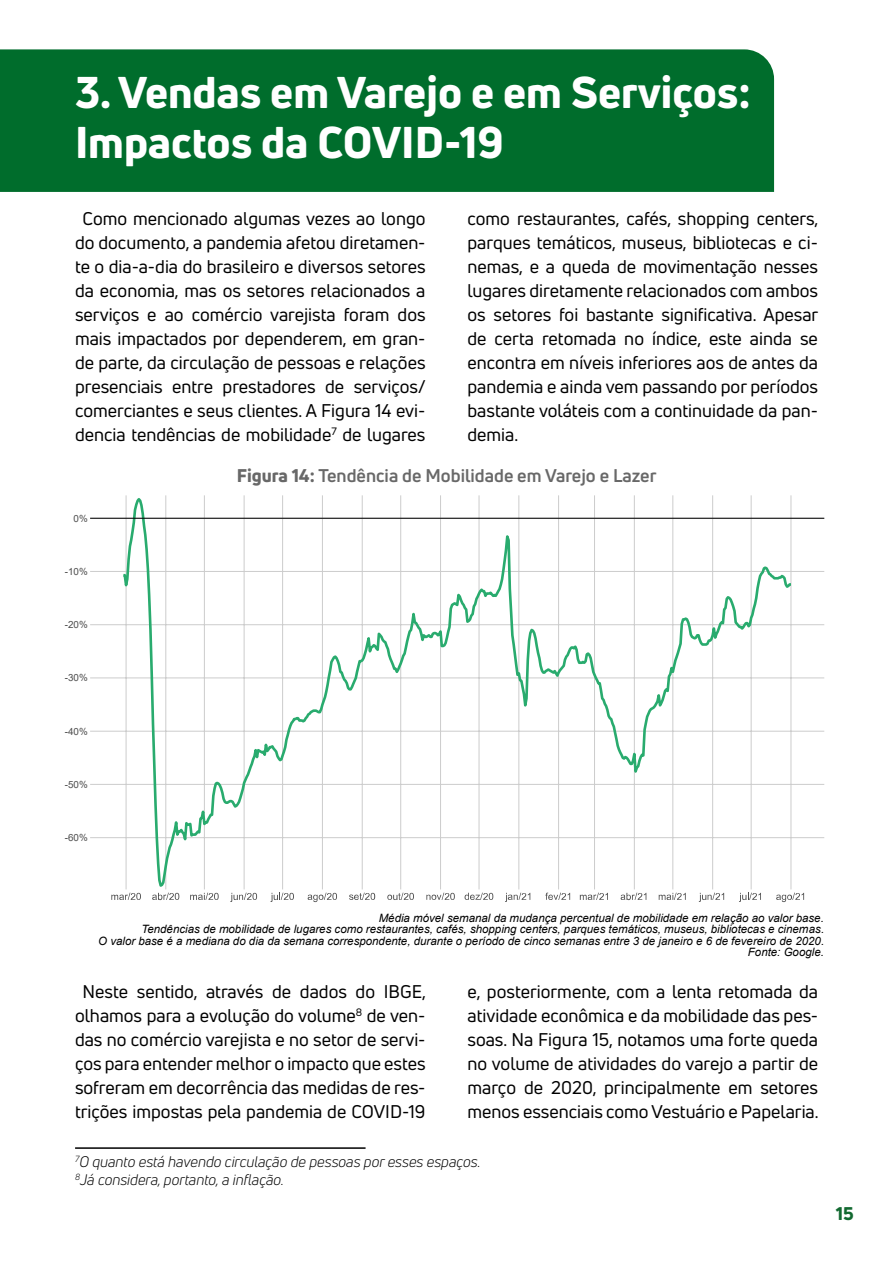
<style>
.page{position:relative;width:893px;height:1263px;background:#fff}
.page>*{position:absolute;margin:0;border:0;box-sizing:border-box;transform-origin:0 0}
.t1{font:800 43.5px/49.5px "Uni Neue";color:#fff}
.t2{font:18px/24px "Uni Neue";color:#000;text-align:center}
.t3{font:700 18px "Uni Neue";color:#686868}
.t4{font:800 18px "Uni Neue";color:#126930}
.t5{font:italic 15px/18px "Uni Neue";color:#000}
.t6{font:italic 11.55px/11.6px "Arial";color:#000;text-align:right}
.t7{font:9.9px "Arial";color:#4d4d4d}
.s1{font-weight:800}
</style>
<div class="page">
<div style="left:0;top:49px;width:774px;height:143px;background:#006d2c"></div>
<hr style="left:90px;top:837px;width:734px;height:1px;background:#ccc">
<hr style="left:90px;top:784px;width:734px;height:1px;background:#ccc">
<hr style="left:90px;top:731px;width:734px;height:1px;background:#ccc">
<hr style="left:90px;top:678px;width:734px;height:1px;background:#ccc">
<hr style="left:90px;top:624px;width:734px;height:1px;background:#ccc">
<hr style="left:90px;top:571px;width:734px;height:1px;background:#ccc">
<svg style="left:121px;top:495px;width:673px;height:395px"></svg>
<hr style="left:90px;top:518px;width:734px;height:1px;background:#000">
<svg style="left:111px;top:893px;width:30px;height:7px"></svg>
<svg style="left:152px;top:893px;width:27px;height:7px"></svg>
<svg style="left:190px;top:893px;width:29px;height:7px"></svg>
<svg style="left:230px;top:893px;width:27px;height:9px"></svg>
<svg style="left:270px;top:893px;width:24px;height:9px"></svg>
<svg style="left:308px;top:893px;width:29px;height:9px"></svg>
<svg style="left:349px;top:893px;width:26px;height:7px"></svg>
<svg style="left:387px;top:893px;width:27px;height:7px"></svg>
<svg style="left:426px;top:893px;width:29px;height:7px"></svg>
<svg style="left:465px;top:893px;width:28px;height:7px"></svg>
<svg style="left:505px;top:893px;width:25px;height:9px"></svg>
<svg style="left:545px;top:893px;width:25px;height:7px"></svg>
<svg style="left:580px;top:893px;width:28px;height:7px"></svg>
<svg style="left:621px;top:893px;width:25px;height:7px"></svg>
<svg style="left:659px;top:893px;width:27px;height:7px"></svg>
<svg style="left:699px;top:893px;width:25px;height:9px"></svg>
<svg style="left:739px;top:893px;width:22px;height:9px"></svg>
<svg style="left:776px;top:893px;width:28px;height:9px"></svg>
<hr style="left:75px;top:1147px;width:291px;height:2px;background:#000">
<h1 class="t1" style="left:75px;top:67px;width:677px">3. Vendas em Varejo e em Serviços:<br>Impactos da COVID-19</h1>
<p class="t2" style="left:467px;top:206px;width:352px;text-align:justify">como restaurantes, cafés, shopping centers, parques temáticos, museus, bibliotecas e ci&shy;nemas, e a queda de movimentação nesses lugares diretamente relacionados com ambos os setores foi bastante significativa. Apesar de certa retomada no índice, este ainda se encontra em níveis inferiores aos de antes da pandemia e ainda vem passando por períodos bastante voláteis com a continuidade da pan&shy;demia.</p>
<p class="t3" style="left:237px;top:464px;width:421px"><span class="s1">Figura 14:</span> Tendência de Mobilidade em Varejo e Lazer</p>
<p class="t2" style="left:75px;top:206px;width:352px">Como mencionado algumas vezes ao longo do documento, a pandemia afetou diretamen&shy;te o dia-a-dia do brasileiro e diversos setores da economia, mas os setores relacionados a serviços e ao comércio varejista foram dos mais impactados por dependerem, em gran&shy;de parte, da circulação de pessoas e relações presenciais entre prestadores de serviços/ comerciantes e seus clientes. A Figura 14 evi&shy;dencia tendências de mobilidade<sup>7</sup> de lugares</p>
<p class="t7" style="left:74px;top:511px;width:16px">0%</p>
<p class="t7" style="left:65px;top:565px;width:24px">-10%</p>
<p class="t7" style="left:65px;top:618px;width:24px">-20%</p>
<p class="t7" style="left:65px;top:671px;width:24px">-30%</p>
<p class="t7" style="left:65px;top:724px;width:24px">-40%</p>
<p class="t7" style="left:65px;top:778px;width:24px">-50%</p>
<p class="t7" style="left:65px;top:831px;width:24px">-60%</p>
<p class="t6" style="left:98px;top:912px;width:727px">Média móvel semanal da mudança percentual de mobilidade em relação ao valor base.<br>Tendências de mobilidade de lugares como restaurantes, cafés, shopping centers, parques temáticos, museus, bibliotecas e cinemas.<br>O valor base é a mediana do dia da semana correspondente, durante o período de cinco semanas entre 3 de janeiro e 6 de fevereiro de 2020.<br>Fonte: Google.</p>
<p class="t2" style="left:75px;top:979px;width:352px">Neste sentido, através de dados do IBGE, olhamos para a evolução do volume<sup>8</sup> de ven&shy;das no comércio varejista e no setor de servi&shy;ços para entender melhor o impacto que estes sofreram em decorrência das medidas de res&shy;trições impostas pela pandemia de COVID-19</p>
<p class="t2" style="left:467px;top:979px;width:353px;text-align:justify">e, posteriormente, com a lenta retomada da atividade econômica e da mobilidade das pes&shy;soas. Na Figura 15, notamos uma forte queda no volume de atividades do varejo a partir de março de 2020, principalmente em setores menos essenciais comoVestuário e Papelaria.</p>
<p class="t5" style="left:75px;top:1152px;width:407px"><sup>7</sup>O quanto está havendo circulação de pessoas por esses espaços.<br><sup>8</sup>Já considera, portanto, a inflação.</p>
<p class="t4" style="left:836px;top:1202px;width:19px">15</p>
</div>
